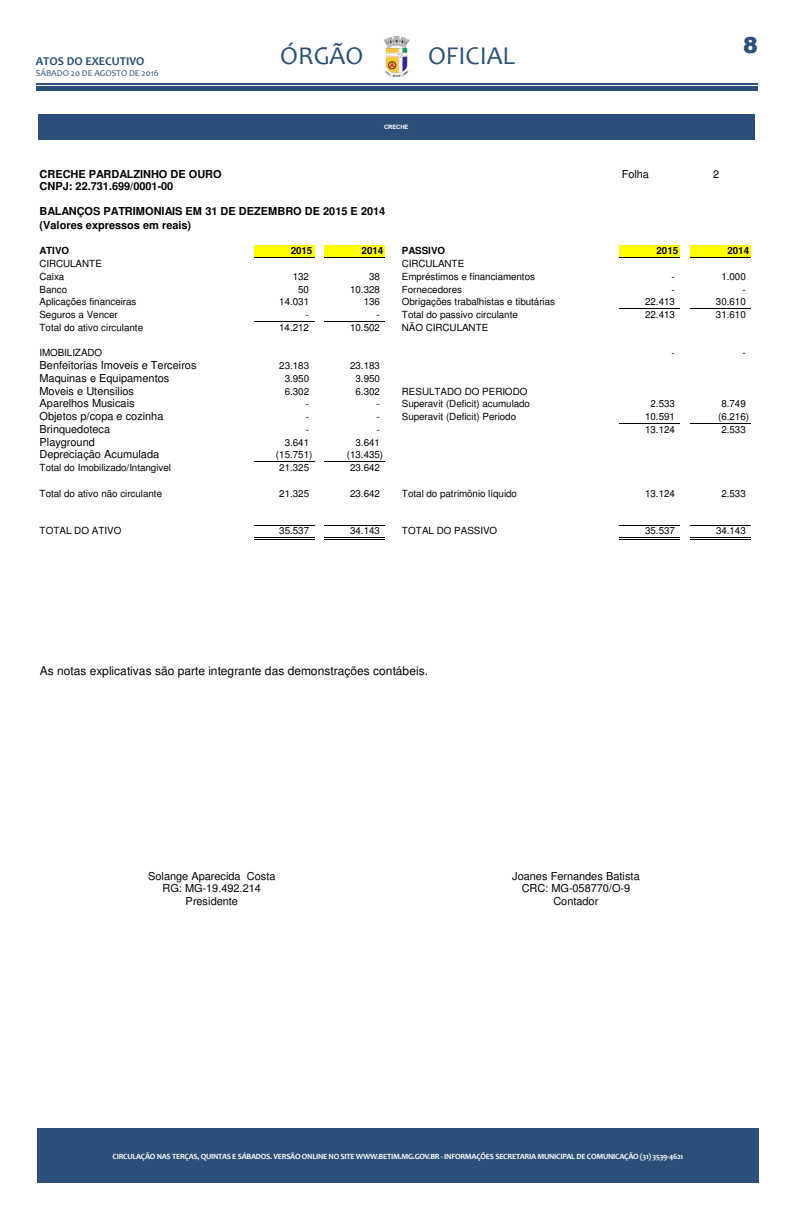
<style>
.page{position:relative;width:794px;height:1219px;background:#fff}
.page>*{position:absolute;margin:0;border:0;box-sizing:border-box;transform-origin:0 0}
.t1{font:25.7px "Candara";color:#2b4f78}
.t2{font:900 22.2px "Arial";color:#2b4f78}
.t3{font:700 12px "Candara";color:#2b4f78}
.t4{font:11.9px "Helvetica";letter-spacing:.005em;color:#000}
.t5{font:11px/12.8px "Helvetica";letter-spacing:-.005em;color:#000;text-align:center}
.t6{font:700 11px/12.8px "Helvetica";letter-spacing:-.005em;color:#000}
.t7{font:9.8px "Helvetica";letter-spacing:-.005em;color:#000}
.t8{font:700 9.8px "Helvetica";letter-spacing:-.005em;color:#000}
.t9{font:9px "Candara";color:#2b4f78}
.t10{font:700 8px "Candara";letter-spacing:-.03em;color:#fff}
.t11{font:700 6px "Arial";letter-spacing:-.03em;color:#fff}
</style>
<div class="page">
<img style="left:383px;top:36px;width:27px;height:40px">
<hr style="left:36px;top:83px;width:722px;height:1px;background:#2b4f78">
<div style="left:36px;top:86px;width:722px;height:5px;background:#2b4f78"></div>
<div style="left:37px;top:1129px;width:722px;height:54px;background:#2b4f78"></div>
<div style="left:38px;top:114px;width:716px;height:26px;background:#2b4f78"></div>
<div style="left:254px;top:245px;width:60px;height:13px;background:#ff0"></div>
<div style="left:324px;top:245px;width:61px;height:13px;background:#ff0"></div>
<div style="left:619px;top:245px;width:61px;height:13px;background:#ff0"></div>
<div style="left:690px;top:245px;width:61px;height:13px;background:#ff0"></div>
<hr style="left:254px;top:257px;width:60px;height:1px;background:#000">
<hr style="left:324px;top:257px;width:61px;height:1px;background:#000">
<hr style="left:619px;top:257px;width:61px;height:1px;background:#000">
<hr style="left:619px;top:308px;width:61px;height:1px;background:#000">
<hr style="left:254px;top:321px;width:60px;height:1px;background:#000">
<hr style="left:619px;top:423px;width:61px;height:1px;background:#000">
<hr style="left:254px;top:461px;width:60px;height:1px;background:#000">
<hr style="left:254px;top:525px;width:60px;height:1px;background:#000">
<hr style="left:324px;top:525px;width:61px;height:1px;background:#000">
<hr style="left:619px;top:525px;width:61px;height:1px;background:#000">
<hr style="left:254px;top:537px;width:60px;height:1px;background:#000">
<hr style="left:254px;top:539px;width:60px;height:1px;background:#000">
<hr style="left:324px;top:537px;width:61px;height:1px;background:#000">
<hr style="left:324px;top:539px;width:61px;height:1px;background:#000">
<hr style="left:619px;top:537px;width:61px;height:1px;background:#000">
<hr style="left:619px;top:539px;width:61px;height:1px;background:#000">
<hr style="left:690px;top:257px;width:61px;height:1px;background:#000">
<hr style="left:690px;top:308px;width:61px;height:1px;background:#000">
<hr style="left:324px;top:321px;width:61px;height:1px;background:#000">
<hr style="left:690px;top:423px;width:61px;height:1px;background:#000">
<hr style="left:324px;top:461px;width:61px;height:1px;background:#000">
<hr style="left:690px;top:525px;width:61px;height:1px;background:#000">
<hr style="left:690px;top:537px;width:61px;height:1px;background:#000">
<hr style="left:690px;top:539px;width:61px;height:1px;background:#000">
<p class="t3" style="left:36px;top:53px;width:110px">ATOS DO EXECUTIVO</p>
<p class="t9" style="left:36px;top:67px;width:124px">SÁBADO 20 DE AGOSTO DE 2016</p>
<h1 class="t1" style="left:280px;top:40px;width:85px">ÓRGÃO</h1>
<h1 class="t1" style="left:428px;top:40px;width:89px">OFICIAL</h1>
<p class="t11" style="left:384px;top:123px;width:26px">CRECHE</p>
<p class="t6" style="left:40px;top:168px;width:183px">CRECHE PARDALZINHO DE OURO<br>CNPJ: 22.731.699/0001-00</p>
<p class="t6" style="left:40px;top:206px;width:347px">BALANÇOS PATRIMONIAIS EM 31 DE DEZEMBRO DE 2015 E 2014</p>
<p class="t5" style="left:621px;top:167px;width:29px">Folha</p>
<h2 class="t2" style="left:743px;top:29px;width:16px">8</h2>
<p class="t5" style="left:713px;top:167px;width:8px">2</p>
<p class="t6" style="left:40px;top:219px;width:153px">(Valores expressos em reais)</p>
<p class="t8" style="left:39px;top:247px;width:31px">ATIVO</p>
<p class="t8" style="left:291px;top:247px;width:23px">2015</p>
<p class="t8" style="left:361px;top:247px;width:23px">2014</p>
<p class="t8" style="left:402px;top:247px;width:45px">PASSIVO</p>
<p class="t8" style="left:656px;top:247px;width:23px">2015</p>
<p class="t8" style="left:727px;top:247px;width:23px">2014</p>
<p class="t7" style="left:39px;top:258px;width:64px">CIRCULANTE</p>
<p class="t7" style="left:402px;top:258px;width:64px">CIRCULANTE</p>
<p class="t7" style="left:39px;top:271px;width:26px">Caixa</p>
<p class="t7" style="left:293px;top:271px;width:18px">132</p>
<p class="t7" style="left:402px;top:271px;width:135px">Empréstimos e financiamentos</p>
<p class="t7" style="left:369px;top:271px;width:12px">38</p>
<p class="t7" style="left:721px;top:271px;width:26px">1.000</p>
<p class="t7" style="left:671px;top:271px;width:5px">-</p>
<p class="t7" style="left:39px;top:284px;width:29px">Banco</p>
<p class="t7" style="left:350px;top:284px;width:31px">10.328</p>
<p class="t7" style="left:298px;top:284px;width:12px">50</p>
<p class="t7" style="left:402px;top:284px;width:62px">Fornecedores</p>
<p class="t7" style="left:671px;top:284px;width:5px">-</p>
<p class="t7" style="left:742px;top:284px;width:5px">-</p>
<p class="t7" style="left:39px;top:296px;width:99px">Aplicações financeiras</p>
<p class="t7" style="left:279px;top:296px;width:31px">14.031</p>
<p class="t7" style="left:402px;top:296px;width:155px">Obrigações trabalhistas e tibutárias</p>
<p class="t7" style="left:364px;top:296px;width:18px">136</p>
<p class="t7" style="left:645px;top:296px;width:31px">22.413</p>
<p class="t7" style="left:716px;top:296px;width:31px">30.610</p>
<p class="t7" style="left:39px;top:309px;width:80px">Seguros a Vencer</p>
<p class="t7" style="left:306px;top:309px;width:5px">-</p>
<p class="t7" style="left:402px;top:309px;width:118px">Total do passivo circulante</p>
<p class="t7" style="left:377px;top:309px;width:5px">-</p>
<p class="t7" style="left:645px;top:309px;width:31px">22.413</p>
<p class="t7" style="left:716px;top:309px;width:31px">31.610</p>
<p class="t7" style="left:39px;top:322px;width:105px">Total do ativo circulante</p>
<p class="t7" style="left:279px;top:322px;width:31px">14.212</p>
<p class="t7" style="left:402px;top:322px;width:88px">NÃO CIRCULANTE</p>
<p class="t7" style="left:350px;top:322px;width:31px">10.502</p>
<p class="t7" style="left:39px;top:347px;width:64px">IMOBILIZADO</p>
<p class="t7" style="left:671px;top:347px;width:5px">-</p>
<p class="t7" style="left:742px;top:347px;width:5px">-</p>
<p class="t5" style="left:40px;top:359px;width:158px">Benfeitorias Imoveis e Terceiros</p>
<p class="t7" style="left:279px;top:360px;width:31px">23.183</p>
<p class="t7" style="left:350px;top:360px;width:31px">23.183</p>
<p class="t5" style="left:40px;top:372px;width:131px">Maquinas e Equipamentos</p>
<p class="t7" style="left:285px;top:373px;width:26px">3.950</p>
<p class="t7" style="left:355px;top:373px;width:26px">3.950</p>
<p class="t5" style="left:40px;top:384px;width:96px">Moveis e Utensilios</p>
<p class="t7" style="left:285px;top:386px;width:26px">6.302</p>
<p class="t7" style="left:402px;top:386px;width:127px">RESULTADO DO PERIODO</p>
<p class="t7" style="left:355px;top:386px;width:26px">6.302</p>
<p class="t5" style="left:40px;top:397px;width:97px">Aparelhos Musicais</p>
<p class="t7" style="left:306px;top:398px;width:5px">-</p>
<p class="t7" style="left:402px;top:398px;width:130px">Superavit (Deficit) acumulado</p>
<p class="t7" style="left:377px;top:398px;width:5px">-</p>
<p class="t7" style="left:650px;top:398px;width:26px">2.533</p>
<p class="t7" style="left:721px;top:398px;width:26px">8.749</p>
<p class="t5" style="left:40px;top:410px;width:125px">Objetos p/copa e cozinha</p>
<p class="t7" style="left:306px;top:411px;width:5px">-</p>
<p class="t7" style="left:402px;top:411px;width:116px">Superavit (Deficit) Periodo</p>
<p class="t7" style="left:377px;top:411px;width:5px">-</p>
<p class="t7" style="left:645px;top:411px;width:31px">10.591</p>
<p class="t7" style="left:718px;top:411px;width:32px">(6.216)</p>
<p class="t5" style="left:40px;top:423px;width:72px">Brinquedoteca</p>
<p class="t7" style="left:306px;top:424px;width:5px">-</p>
<p class="t7" style="left:377px;top:424px;width:5px">-</p>
<p class="t7" style="left:645px;top:424px;width:31px">13.124</p>
<p class="t7" style="left:721px;top:424px;width:26px">2.533</p>
<p class="t5" style="left:40px;top:435px;width:57px">Playground</p>
<p class="t7" style="left:285px;top:437px;width:26px">3.641</p>
<p class="t7" style="left:355px;top:437px;width:26px">3.641</p>
<p class="t5" style="left:40px;top:448px;width:121px">Depreciação Acumulada</p>
<p class="t7" style="left:276px;top:449px;width:38px">(15.751)</p>
<p class="t7" style="left:347px;top:449px;width:38px">(13.435)</p>
<p class="t7" style="left:39px;top:462px;width:133px">Total do Imobilizado/Intangivel</p>
<p class="t7" style="left:279px;top:462px;width:31px">21.325</p>
<p class="t7" style="left:350px;top:462px;width:31px">23.642</p>
<p class="t7" style="left:39px;top:488px;width:124px">Total do ativo não circulante</p>
<p class="t7" style="left:279px;top:488px;width:31px">21.325</p>
<p class="t7" style="left:402px;top:488px;width:117px">Total do patrimônio líquido</p>
<p class="t7" style="left:350px;top:488px;width:31px">23.642</p>
<p class="t7" style="left:645px;top:488px;width:31px">13.124</p>
<p class="t7" style="left:721px;top:488px;width:26px">2.533</p>
<p class="t7" style="left:39px;top:525px;width:83px">TOTAL DO ATIVO</p>
<p class="t7" style="left:279px;top:525px;width:31px">35.537</p>
<p class="t7" style="left:350px;top:525px;width:31px">34.143</p>
<p class="t7" style="left:402px;top:525px;width:97px">TOTAL DO PASSIVO</p>
<p class="t7" style="left:645px;top:525px;width:31px">35.537</p>
<p class="t7" style="left:716px;top:525px;width:31px">34.143</p>
<p class="t4" style="left:40px;top:665px;width:390px">As notas explicativas são parte integrante das demonstrações contábeis.</p>
<p class="t5" style="left:148px;top:869px;width:129px">Solange Aparecida Costa</p>
<p class="t5" style="left:162px;top:882px;width:100px">RG: MG-19.492.214</p>
<p class="t5" style="left:512px;top:869px;width:129px">Joanes Fernandes Batista<br>CRC: MG-058770/O-9</p>
<p class="t5" style="left:186px;top:895px;width:54px">Presidente</p>
<p class="t5" style="left:553px;top:895px;width:46px">Contador</p>
<p class="t10" style="left:113px;top:1151px;width:572px">CIRCULAÇÃO NAS TERÇAS, QUINTAS E SÁBADOS. VERSÃO ONLINE NO SITE WWW.BETIM.MG.GOV.BR - INFORMAÇÕES SECRETARIA MUNICIPAL DE COMUNICAÇÃO (31) 3539-4621</p>
</div>
